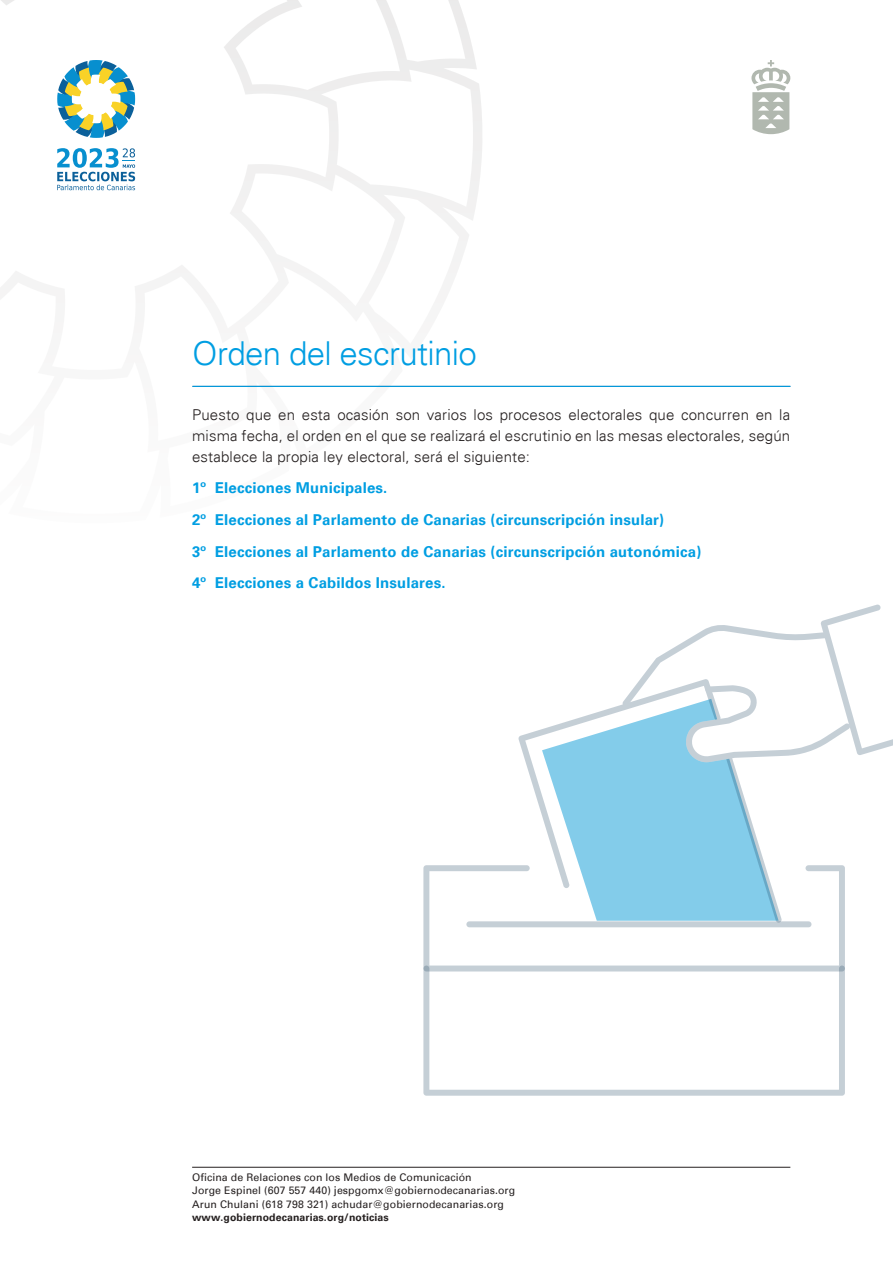
<style>
.page{position:relative;width:893px;height:1263px;background:#fff}
.page>*{position:absolute;margin:0;border:0;box-sizing:border-box;transform-origin:0 0}
.t1{font:300 33px "Univers";letter-spacing:-.02em;color:#009ee2}
.t2{font:300 15px/21px "Univers";letter-spacing:.01em;color:#241f1f;text-align:justify}
.t3{font:700 15px/31.5px "Univers";letter-spacing:.01em;color:#009ee2}
.t4{font:10.5px/13.5px "Univers";letter-spacing:.01em;color:#241f1f}
.t5{font:700 10.5px "Univers";letter-spacing:.01em;color:#241f1f}
</style>
<div class="page">
<hr style="left:192px;top:1167px;width:598px;height:1px;background:#241f1f">
<svg style="left:751px;top:60px;width:39px;height:74px"></svg>
<svg style="left:57px;top:60px;width:78px;height:78px"></svg>
<svg style="left:57px;top:148px;width:78px;height:42px"></svg>
<hr style="left:192px;top:386px;width:598px;height:1px;background:#009ee2">
<svg style="left:423px;top:971px;width:422px;height:125px"></svg>
<svg style="left:423px;top:604px;width:469px;height:367px"></svg>
<div style="left:466px;top:921px;width:345px;height:6px;background:#c5cfd6;border-radius:3px"></div>
<h1 class="t1" style="left:192px;top:341px;width:286px">Orden del escrutinio</h1>
<p class="t2" style="left:192px;top:405px;width:600px">Puesto que en esta ocasión son varios los procesos electorales que concurren en la misma fecha, el orden en el que se realizará el escrutinio en las mesas electorales, según establece la propia ley electoral, será el siguiente:</p>
<p class="t3" style="left:192px;top:474px;width:511px">1º Elecciones Municipales.<br>2º Elecciones al Parlamento de Canarias (circunscripción insular)<br>3º Elecciones al Parlamento de Canarias (circunscripción autonómica)<br>4º Elecciones a Cabildos Insulares.</p>
<p class="t4" style="left:192px;top:1171px;width:325px">Oficina de Relaciones con los Medios de Comunicación<br>Jorge Espinel (607 557 440) jespgomx@gobiernodecanarias.org<br>Arun Chulani (618 798 321) achudar@gobiernodecanarias.org</p>
<p class="t5" style="left:192px;top:1213px;width:198px">www.gobiernodecanarias.org/noticias</p>
</div>
